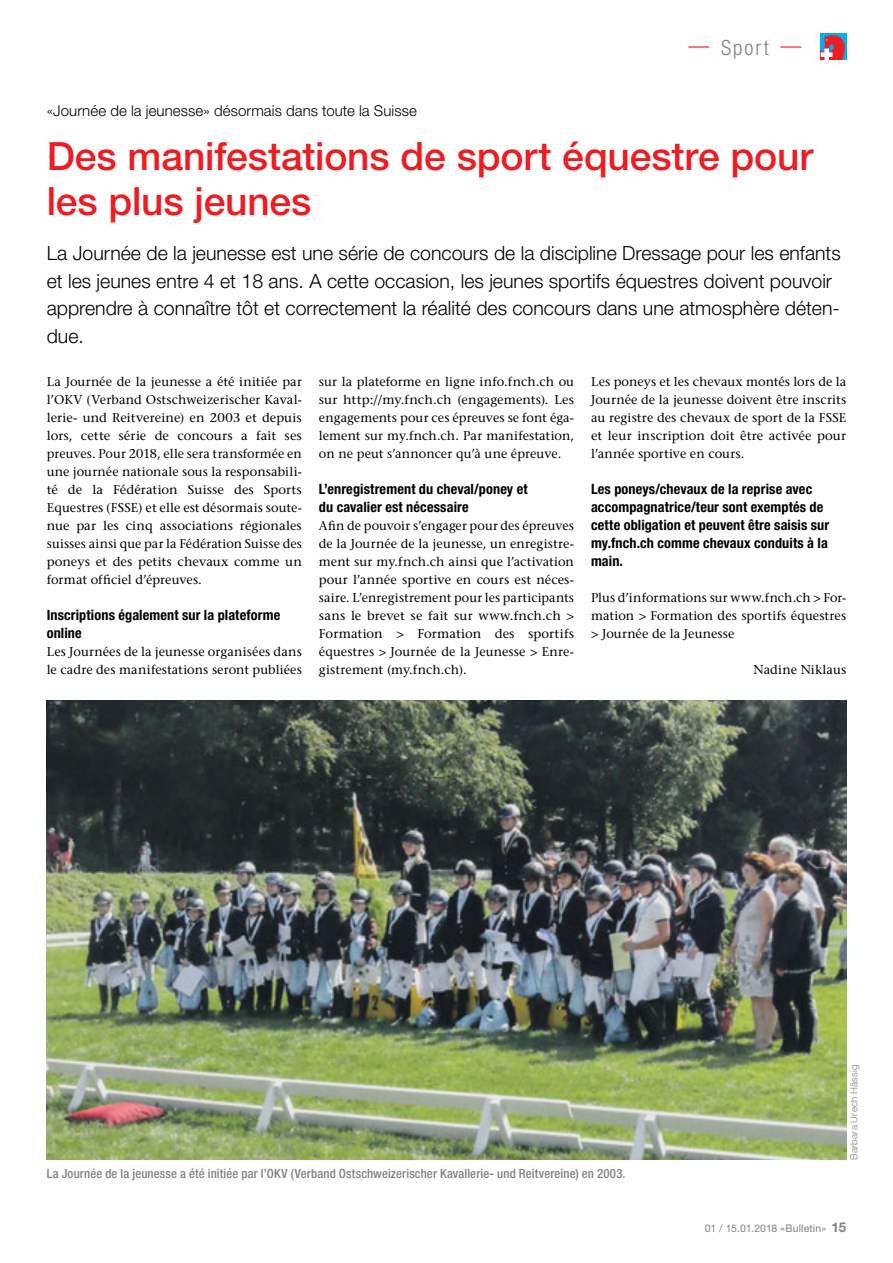
<style>
.page{position:relative;width:893px;height:1263px;background:#fff}
.page>*{position:absolute;margin:0;border:0;box-sizing:border-box;transform-origin:0 0}
.t1{font:500 39px/45px "Helvetica Neue LT Std";letter-spacing:-.005em;color:#ed1d24}
.t2{font:300 condensed 21px "Helvetica Neue LT Std";letter-spacing:.1em;color:#808285}
.t3{font:300 19.5px/27.8px "Helvetica Neue LT Std";color:#000}
.t4{font:300 15px "Helvetica Neue LT Std";letter-spacing:.005em;color:#000}
.t5{font:700 condensed 14.25px/18px "Helvetica Neue LT Std";letter-spacing:.01em;color:#000}
.t6{font:500 12.75px/18px "Stone Serif Std";letter-spacing:.01em;color:#000;text-align:justify}
.t7{font:500 condensed 12.75px "Helvetica Neue LT Std";letter-spacing:.01em;color:#808285}
.t8{font:10.5px "Helvetica Neue LT Std";letter-spacing:.01em;color:#808285}
.t9{font:300 9.75px "Helvetica Neue LT Std";letter-spacing:.02em;color:#808285}
.s1{color:#ed1d24}
.s2{font-weight:700;font-size:13.5px}
</style>
<div class="page">
<div style="left:820px;top:34px;width:26px;height:26px;background:#00aeef"></div>
<svg style="left:820px;top:35px;width:25px;height:25px"></svg>
<img style="left:47px;top:701px;width:799px;height:459px">
<h2 class="t2" style="left:688px;top:35px;width:115px"><span class="s1">—</span> Sport <span class="s1">—</span></h2>
<p class="t4" style="left:47px;top:101px;width:372px">«Journée de la jeunesse» désormais dans toute la Suisse</p>
<h1 class="t1" style="left:47px;top:133px;width:768px">Des manifestations de sport équestre pour les plus jeunes</h1>
<p class="t3" style="left:47px;top:239px;width:795px">La Journée de la jeunesse est une série de concours de la discipline Dressage pour les enfants et les jeunes entre 4 et 18 ans. A cette occasion, les jeunes sportifs équestres doivent pouvoir apprendre à connaître tôt et correctement la réalité des concours dans une atmosphère déten&shy;due.</p>
<p class="t6" style="left:47px;top:372px;width:257px">La Journée de la jeunesse a été initiée par l’OKV (Verband Ostschweizerischer Kaval&shy;lerie- und Reitvereine) en 2003 et depuis lors, cette série de concours a fait ses preuves. Pour 2018, elle sera transformée en une journée nationale sous la responsabili&shy;té de la Fédération Suisse des Sports Equestres (FSSE) et elle est désormais soute&shy;nue par les cinq associations régionales suisses ainsi que par la Fédération Suisse des poneys et des petits chevaux comme un format officiel d’épreuves.</p>
<p class="t5" style="left:47px;top:606px;width:235px">Inscriptions également sur la plateforme online</p>
<p class="t6" style="left:47px;top:642px;width:257px">Les Journées de la jeunesse organisées dans le cadre des manifestations seront publiées</p>
<p class="t6" style="left:591px;top:372px;width:257px">Les poneys et les chevaux montés lors de la Journée de la jeunesse doivent être inscrits au registre des chevaux de sport de la FSSE et leur inscription doit être activée pour l’année sportive en cours.</p>
<p class="t5" style="left:591px;top:480px;width:240px">Les poneys/chevaux de la reprise avec accompagnatrice/teur sont exemptés de cette obligation et peuvent être saisis sur my.fnch.ch comme chevaux conduits à la main.</p>
<p class="t6" style="left:591px;top:588px;width:257px">Plus d’informations sur www.fnch.ch &gt; For&shy;mation &gt; Formation des sportifs équestres &gt; Journée de la Jeunesse</p>
<p class="t6" style="left:754px;top:660px;width:94px">Nadine Niklaus</p>
<p class="t6" style="left:319px;top:372px;width:257px">sur la plateforme en ligne info.fnch.ch ou sur http://my.fnch.ch (engagements). Les engagements pour ces épreuves se font éga&shy;lement sur my.fnch.ch. Par manifestation, on ne peut s’annoncer qu’à une épreuve.</p>
<p class="t5" style="left:319px;top:480px;width:210px">L’enregistrement du cheval/poney et du cavalier est nécessaire</p>
<p class="t6" style="left:319px;top:516px;width:257px">Afin de pouvoir s’engager pour des épreuves de la Journée de la jeunesse, un enregistre&shy;ment sur my.fnch.ch ainsi que l’activation pour l’année sportive en cours est néces&shy;saire. L’enregistrement pour les participants sans le brevet se fait sur www.fnch.ch &gt; Formation &gt; Formation des sportifs équestres &gt; Journée de la Jeunesse &gt; Enre&shy;gistrement (my.fnch.ch).</p>
<p class="t7" style="left:47px;top:1166px;width:580px">La Journée de la jeunesse a été initiée par l’OKV (Verband Ostschweizerischer Kavallerie- und Reitvereine) en 2003.</p>
<p class="t9" style="left:848px;top:1160px;width:97px;rotate:-90deg">Barbara Urech Hässig</p>
<p class="t8" style="left:705px;top:1222px;width:143px">01 / 15.01.2018 «Bulletin» <span class="s2">15</span></p>
</div>
